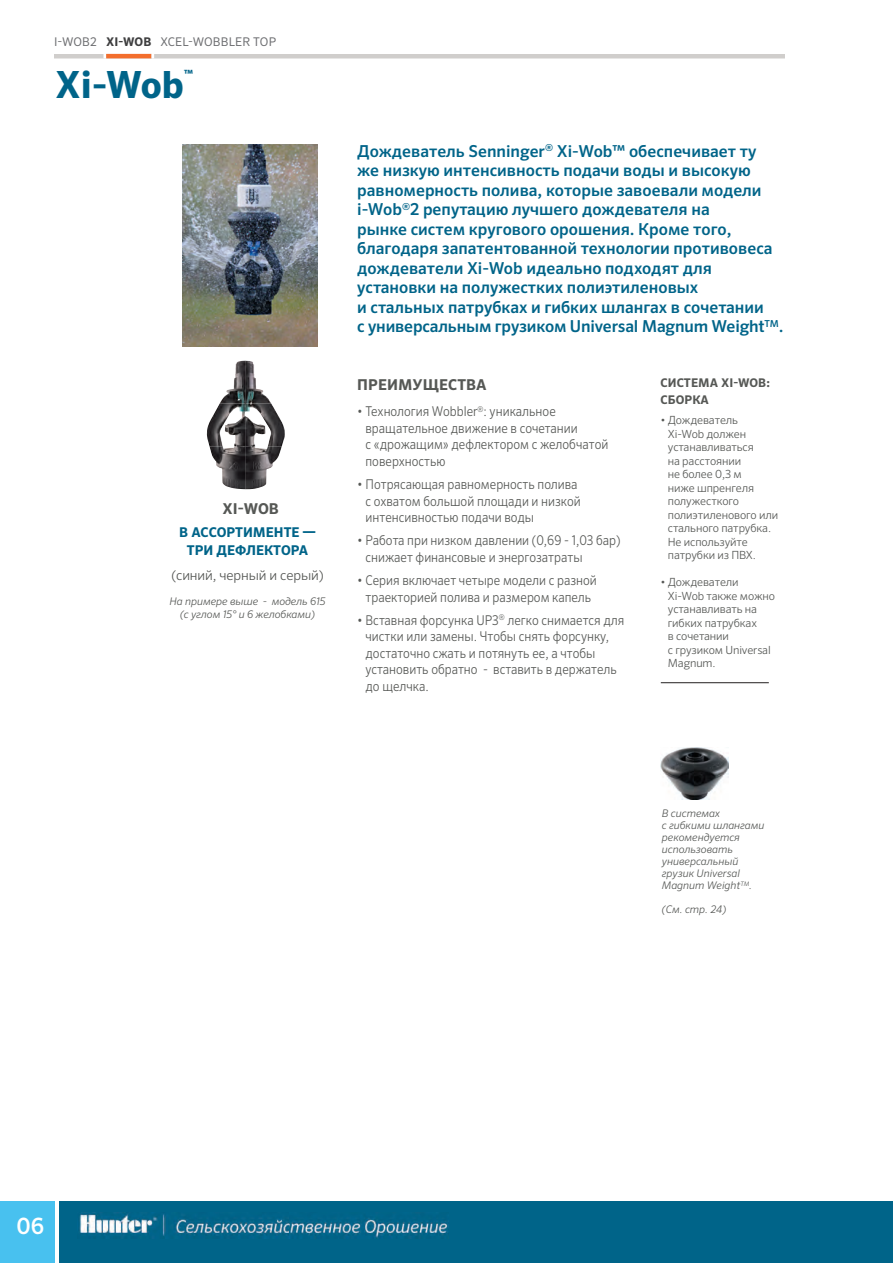
<style>
.page{position:relative;width:893px;height:1263px;background:#fff}
.page>*{position:absolute;margin:0;border:0;box-sizing:border-box;transform-origin:0 0}
.t1{font:700 37.5px "Sero Pro";color:#006489}
.t2{font:500 22.5px "Sero Pro";color:#fff}
.t3{font:500 16.5px/19.5px "Sero Pro";color:#006489}
.t4{font:700 15px "Sero Pro";letter-spacing:.01em;color:#565855}
.t5{font:300 13.5px/16.5px "Sero Pro";color:#565855;scale:.9 1}
.t6{font:700 13.5px/18px "Sero Pro";color:#006489;text-align:center}
.t7{font:300 13.5px "Sero Pro";color:#565855}
.t8{font:12px "Sero Pro";letter-spacing:.01em;color:#6c6d70}
.t9{font:700 12px/16.5px "Sero Pro";letter-spacing:.01em;color:#565855}
.t10{font:700 11.4px "Sero Pro";color:#006489}
.t11{font:300 11.25px/13.5px "Sero Pro";letter-spacing:-.01em;color:#565855}
.t12{font:italic 300 10.5px/12px "Sero Pro";color:#565855}
.s1{font-weight:700;color:#3e3e3f}
</style>
<div class="page">
<div style="left:54px;top:54px;width:731px;height:5px;background:#d0cecc"></div>
<div style="left:60px;top:1201px;width:833px;height:62px;background:#006489"></div>
<div style="left:0;top:1201px;width:54px;height:62px;background:#48c1ef"></div>
<img style="left:79px;top:1212px;width:369px;height:26px">
<hr style="left:106px;top:54px;width:45px;height:4px;background:#f36e2d">
<svg style="left:151px;top:54px;width:3px;height:4px"></svg>
<hr style="left:661px;top:682px;width:108px;height:1px;background:#231f20">
<img style="left:660px;top:748px;width:69px;height:51px">
<img style="left:220px;top:361px;width:51px;height:42px">
<img style="left:207px;top:403px;width:78px;height:43px">
<img style="left:209px;top:446px;width:73px;height:43px">
<img style="left:182px;top:144px;width:136px;height:202px">
<p class="t8" style="left:54px;top:34px;width:224px">I-WOB2 <span class="s1">XI-WOB</span> XCEL-WOBBLER TOP</p>
<h1 class="t1" style="left:55px;top:62px;width:130px">Xi-Wob</h1>
<p class="t10" style="left:184px;top:67px;width:11px">™</p>
<p class="t4" style="left:223px;top:500px;width:58px">XI-WOB</p>
<p class="t6" style="left:179px;top:523px;width:138px">В АССОРТИМЕНТЕ —<br>ТРИ ДЕФЛЕКТОРА</p>
<p class="t7" style="left:171px;top:567px;width:154px">(синий, черный и серый)</p>
<p class="t12" style="left:170px;top:594px;width:158px;line-height:13.5px;text-align:center">На примере выше - модель 615 (с углом 15° и 6 желобками)</p>
<p class="t3" style="left:357px;top:141px;width:428px">Дождеватель Senninger<sup>®</sup> Xi-Wob™ обеспечивает ту<br>же низкую интенсивность подачи воды и высокую равномерность полива, которые завоевали модели i-Wob<sup>®</sup>2 репутацию лучшего дождевателя на<br>рынке систем кругового орошения. Кроме того, благодаря запатентованной технологии противовеса дождеватели Xi-Wob идеально подходят для установки на полужестких полиэтиленовых<br>и стальных патрубках и гибких шлангах в сочетании<br>с универсальным грузиком Universal Magnum Weight<sup>TM</sup>.</p>
<p class="t4" style="left:357px;top:376px;width:131px">ПРЕИМУЩЕСТВА</p>
<p class="t5" style="left:365px;top:403px;width:271px;text-indent:-8px">• Технология Wobbler<sup>®</sup>: уникальное вращательное движение в сочетании<br>с «дрожащим» дефлектором с желобчатой поверхностью</p>
<p class="t5" style="left:365px;top:476px;width:241px;text-indent:-8px">• Потрясающая равномерность полива с охватом большой площади и низкой интенсивностью подачи воды</p>
<p class="t5" style="left:365px;top:532px;width:285px;text-indent:-8px">• Работа при низком давлении (0,69 - 1,03 бар) снижает финансовые и энергозатраты</p>
<p class="t5" style="left:357px;top:572px;width:268px;text-align:center">• Серия включает четыре модели с разной траекторией полива и размером капель</p>
<p class="t5" style="left:365px;top:612px;width:289px;text-indent:-8px">• Вставная форсунка UP3<sup>®</sup> легко снимается для чистки или замены. Чтобы снять форсунку, достаточно сжать и потянуть ее, а чтобы установить обратно - вставить в держатель до щелчка.</p>
<p class="t9" style="left:660px;top:375px;width:111px">СИСТЕМА XI-WOB:<br>СБОРКА</p>
<p class="t11" style="left:668px;top:413px;width:112px;text-indent:-7px">• Дождеватель<br>Xi-Wob должен устанавливаться<br>на расстоянии<br>не более 0,3 м<br>ниже шпренгеля полужесткого полиэтиленового или стального патрубка.<br>Не используйте патрубки из ПВХ.</p>
<p class="t11" style="left:668px;top:575px;width:109px;text-indent:-7px">• Дождеватели<br>Xi-Wob также можно устанавливать на гибких патрубках<br>в сочетании<br>с грузиком Universal<br>Magnum.</p>
<p class="t12" style="left:662px;top:807px;width:104px">В системах<br>с гибкими шлангами рекомендуется использовать универсальный грузик Universal<br>Magnum Weight<sup>TM</sup>.</p>
<p class="t12" style="left:662px;top:903px;width:66px">(См. стр. 24)</p>
<h2 class="t2" style="left:16px;top:1212px;width:29px">06</h2>
</div>
